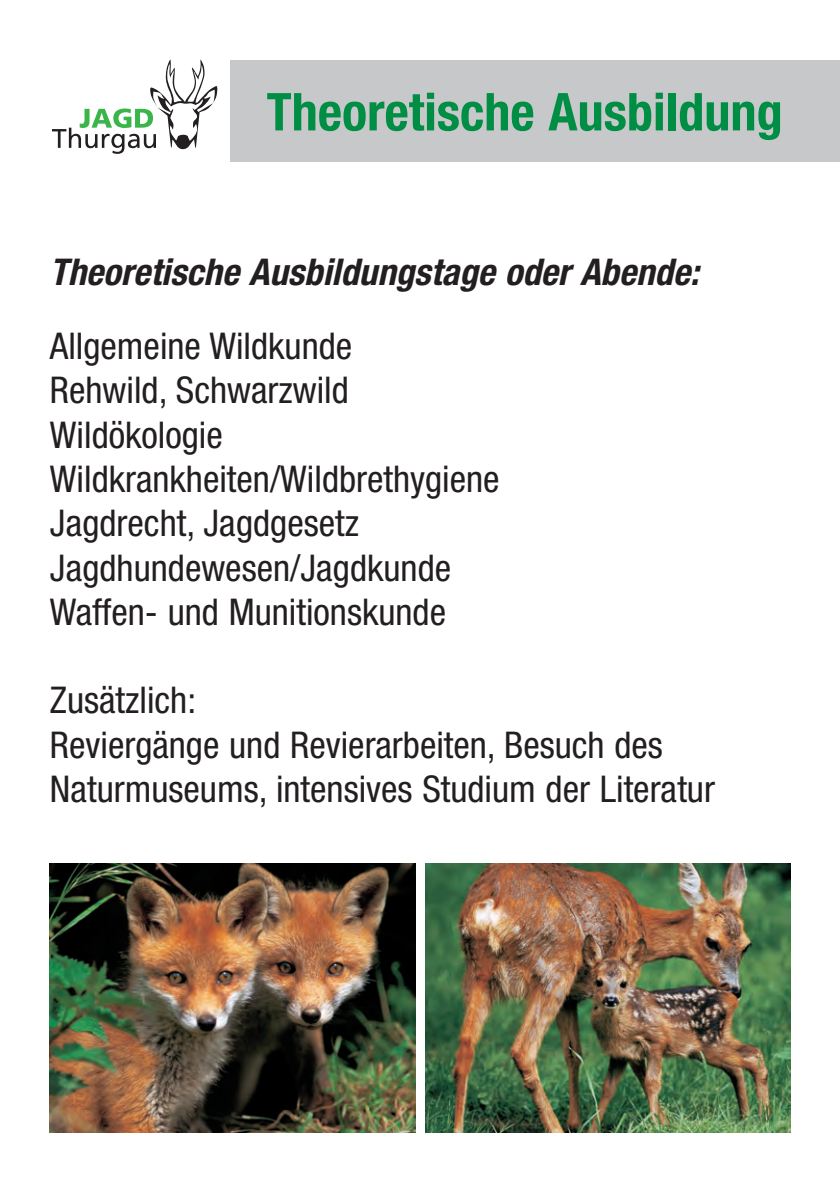
<style>
.page{position:relative;width:840px;height:1191px;background:#fff}
.page>*{position:absolute;margin:0;border:0;box-sizing:border-box;transform-origin:0 0}
.t1{font:700 condensed 52.2px "Helvetica Neue LT";color:#008d44}
.t2{font:condensed 36.8px/44.2px "Helvetica Neue LT";color:#231f20}
.t3{font:italic 700 condensed 36.8px "Helvetica Neue LT";color:#231f20}
</style>
<div class="page">
<div style="left:230px;top:60px;width:609px;height:102px;background:#c7c8ca"></div>
<img style="left:49px;top:863px;width:366px;height:269px">
<img style="left:425px;top:863px;width:365px;height:269px">
<svg style="left:52px;top:60px;width:166px;height:94px"></svg>
<h1 class="t1" style="left:266px;top:93px;width:517px">Theoretische Ausbildung</h1>
<p class="t3" style="left:50px;top:259px;width:650px">Theoretische Ausbildungstage oder Abende:</p>
<p class="t2" style="left:50px;top:327px;width:451px">Allgemeine Wildkunde<br>Rehwild, Schwarzwild<br>Wildökologie<br>Wildkrankheiten/Wildbrethygiene<br>Jagdrecht, Jagdgesetz<br>Jagdhundewesen/Jagdkunde<br>Waffen- und Munitionskunde</p>
<p class="t2" style="left:50px;top:681px;width:666px">Zusätzlich:<br>Reviergänge und Revierarbeiten, Besuch des<br>Naturmuseums, intensives Studium der Literatur</p>
</div>
